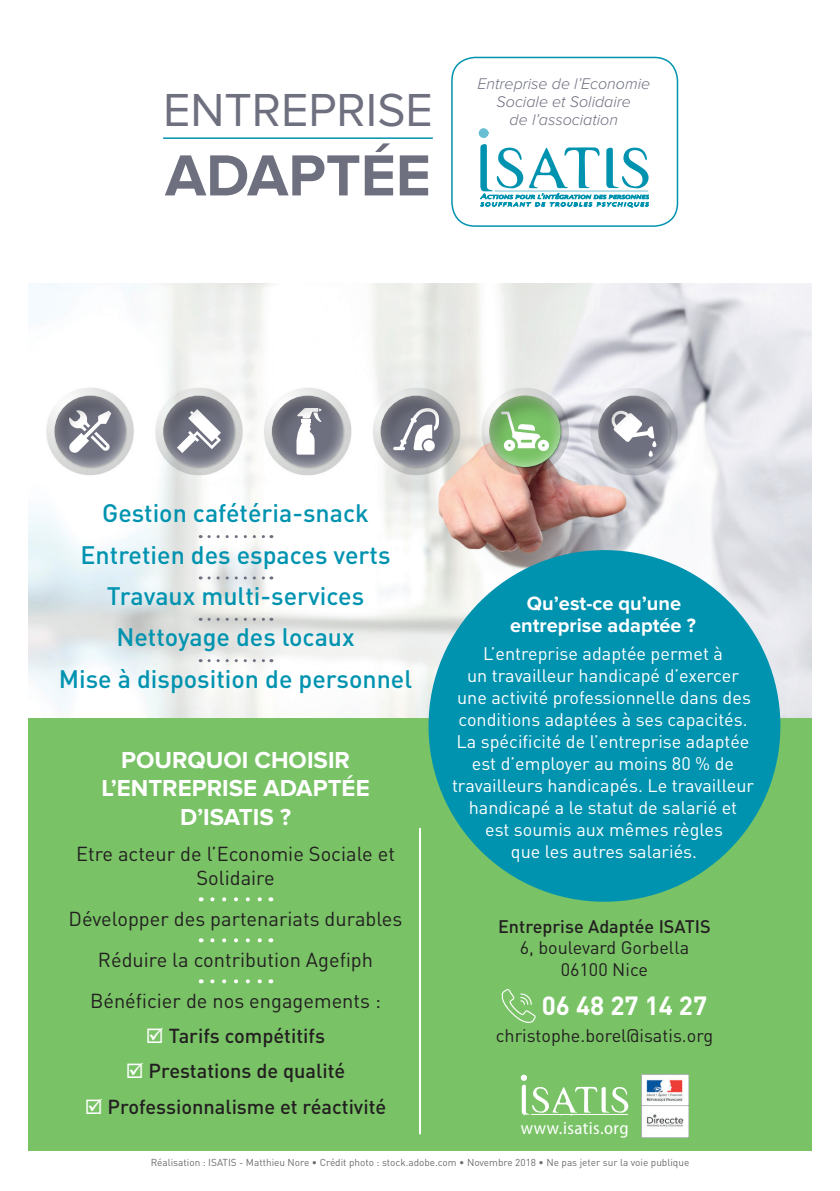
<style>
.page{position:relative;width:840px;height:1191px;background:#fff}
.page>*{position:absolute;margin:0;border:0;box-sizing:border-box;transform-origin:0 0}
.t1{font:700 60px "Proxima Nova";color:#6e707f}
.t2{font:48px "Proxima Nova";color:#6e707f}
.t3{font:700 26px "DIN Pro";color:#fff}
.t4{font:500 25px/41.4px "DIN Pro";color:#0093b0;text-align:center}
.t5{font:700 24px/28.8px "Proxima Nova";color:#fff;text-align:center}
.t6{font:20px/41px "DIN Pro";color:#231f20;text-align:center}
.t7{font:500 20px "DIN Pro";color:#231f20}
.t8{font:700 20px/22px "Proxima Nova";color:#fff;text-align:center}
.t9{font:18px/22px "DIN Pro";color:#fff;text-align:center}
.t10{font:18px/21.6px "DIN Pro";color:#231f20;text-align:center}
.t11{font:500 18px "DIN Pro";color:#231f20}
.t12{font:semi-condensed 18px "Myriad Pro";letter-spacing:.025em;color:#fff}
.t13{font:italic 300 16px/18px "Proxima Nova";color:#6e707f;text-align:center}
.t14{font:10px "DIN Pro";color:#6c6d70}
.s1{color:#fff}
</style>
<div class="page">
<div style="left:28px;top:717px;width:783px;height:434px;background:#79c366"></div>
<img style="left:28px;top:283px;width:783px;height:434px">
<div style="left:428px;top:550px;width:352px;height:351px;background:#0093b0;border-radius:50%"></div>
<svg style="left:209px;top:535px;width:63px;height:3px"></svg>
<svg style="left:209px;top:576px;width:63px;height:3px"></svg>
<svg style="left:209px;top:618px;width:63px;height:3px"></svg>
<svg style="left:209px;top:659px;width:63px;height:3px"></svg>
<svg style="left:212px;top:897px;width:50px;height:4px"></svg>
<svg style="left:212px;top:938px;width:50px;height:4px"></svg>
<svg style="left:212px;top:979px;width:50px;height:4px"></svg>
<hr style="left:163px;top:137px;width:269px;height:2px;background:#0093b0">
<svg style="left:480px;top:144px;width:168px;height:63px"></svg>
<svg style="left:478px;top:128px;width:10px;height:10px"></svg>
<div style="left:451px;top:57px;width:226px;height:170px;border:2px solid #0093b0;border-radius:23px"></div>
<svg style="left:501px;top:989px;width:34px;height:34px"></svg>
<hr style="left:419px;top:828px;width:2px;height:306px;background:#fff">
<div style="left:489px;top:395px;width:74px;height:74px;background:#231f20;opacity:.25"></div>
<div style="left:597px;top:395px;width:74px;height:74px;background:#231f20;opacity:.25"></div>
<div style="left:163px;top:395px;width:74px;height:74px;background:#231f20;opacity:.25"></div>
<div style="left:271px;top:395px;width:74px;height:74px;background:#231f20;opacity:.25"></div>
<div style="left:380px;top:395px;width:74px;height:74px;background:#231f20;opacity:.25"></div>
<div style="left:54px;top:395px;width:74px;height:74px;background:#231f20;opacity:.25"></div>
<img style="left:641px;top:1074px;width:46px;height:63px">
<svg style="left:520px;top:1074px;width:108px;height:40px"></svg>
<h2 class="t2" style="left:163px;top:82px;width:271px">ENTREPRISE</h2>
<h1 class="t1" style="left:165px;top:141px;width:267px">ADAPTÉE</h1>
<p class="t13" style="left:477px;top:75px;width:174px">Entreprise de l’Economie<br>Sociale et Solidaire<br>de l’association</p>
<h3 class="t4" style="left:59px;top:491px;width:354px">Gestion cafétéria-snack<br>Entretien des espaces verts<br>Travaux multi-services<br>Nettoyage des locaux<br>Mise à disposition de personnel</h3>
<h3 class="t5" style="left:101px;top:745px;width:269px">POURQUOI CHOISIR<br>L’ENTREPRISE ADAPTÉE<br>D’ISATIS ?</h3>
<p class="t6" style="left:76px;top:840px;width:320px;line-height:24px">Etre acteur de l’Economie Sociale et<br>Solidaire</p>
<p class="t6" style="left:69px;top:897px;width:335px">Développer des partenariats durables<br>Réduire la contribution Agefiph<br>Bénéficier de nos engagements :</p>
<p class="t7" style="left:146px;top:1022px;width:180px"><span class="s1">☑</span> Tarifs compétitifs</p>
<p class="t7" style="left:126px;top:1057px;width:221px"><span class="s1">☑</span> Prestations de qualité</p>
<p class="t7" style="left:85px;top:1092px;width:303px"><span class="s1">☑</span> Professionnalisme et réactivité</p>
<p class="t8" style="left:510px;top:593px;width:187px">Qu’est-ce qu’une entreprise adaptée ?</p>
<p class="t9" style="left:451px;top:641px;width:303px">L’entreprise adaptée permet à<br>un travailleur handicapé d’exercer une activité professionnelle dans des conditions adaptées à ses capacités.<br>La spécificité de l’entreprise adaptée est d’employer au moins 80 % de travailleurs handicapés. Le travailleur handicapé a le statut de salarié et<br>est soumis aux mêmes règles<br>que les autres salariés.</p>
<p class="t11" style="left:498px;top:913px;width:214px">Entreprise Adaptée ISATIS</p>
<p class="t10" style="left:519px;top:936px;width:171px">6, boulevard Gorbella<br>06100 Nice</p>
<h3 class="t3" style="left:541px;top:988px;width:167px">06 48 27 14 27</h3>
<p class="t10" style="left:495px;top:1024px;width:219px">christophe.borel@isatis.org</p>
<p class="t12" style="left:520px;top:1116px;width:109px">www.isatis.org</p>
<p class="t14" style="left:151px;top:1155px;width:540px">Réalisation : ISATIS - Matthieu Nore • Crédit photo : stock.adobe.com • Novembre 2018 • Ne pas jeter sur la voie publique</p>
</div>
